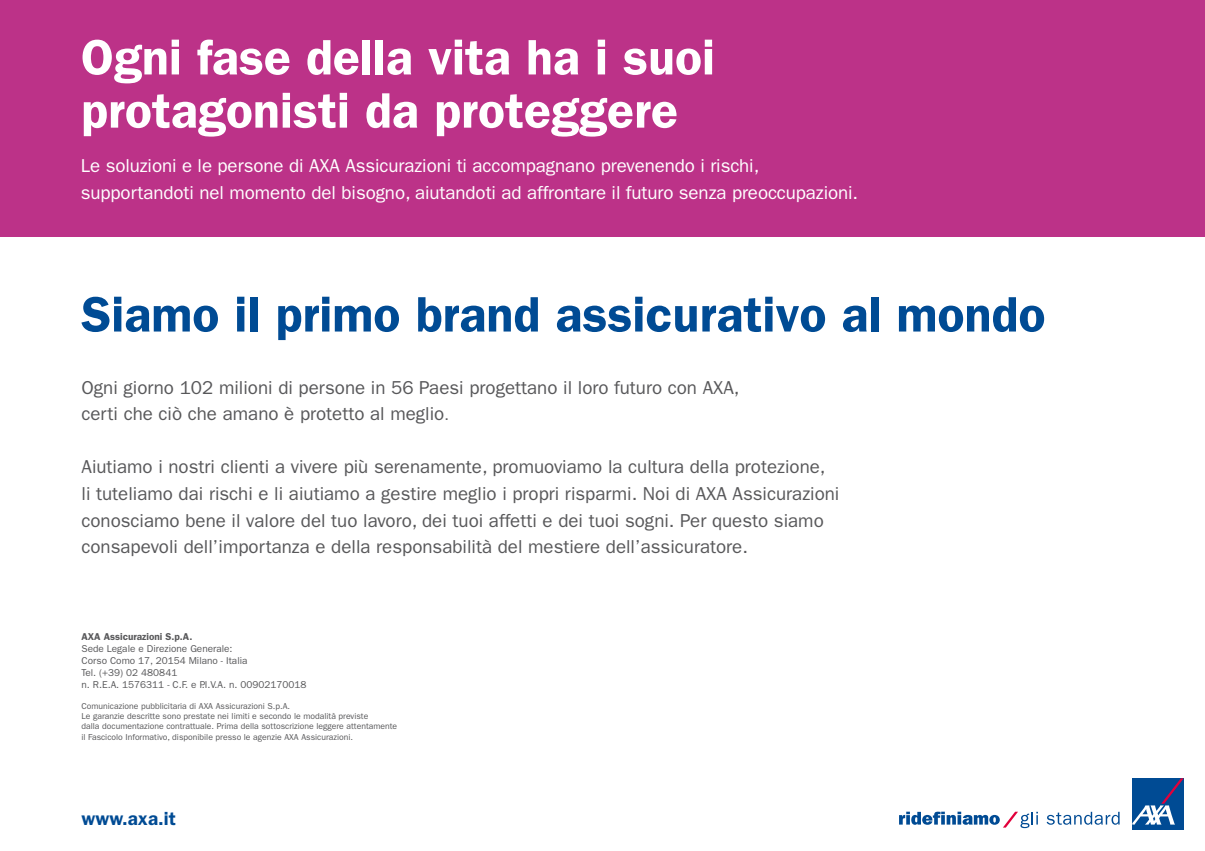
<style>
.page{position:relative;width:1205px;height:851px;background:#fff}
.page>*{position:absolute;margin:0;border:0;box-sizing:border-box;transform-origin:0 0}
.t1{font:600 50px/53.1px "ITC Franklin Gothic Std";color:#fff}
.t2{font:600 50px "ITC Franklin Gothic Std";color:#004b94}
.t3{font:18.75px/26.6px "ITC Franklin Gothic Std";color:#58585a}
.t4{font:18.75px/26.6px "ITC Franklin Gothic Std";letter-spacing:-.005em;color:#fff}
.t5{font:600 18.75px "ITC Franklin Gothic Std";color:#004b94}
.t6{font:10px/12px "ITC Franklin Gothic Std";color:#58585a}
.t7{font:600 10px "ITC Franklin Gothic Std";color:#58585a}
.t8{font:8.62px/10.4px "ITC Franklin Gothic Std";color:#58585a}
.s1{font-size:15px}
</style>
<div class="page">
<div style="left:0;top:0;width:1205px;height:237px;background:#bc3288"></div>
<svg style="left:1046px;top:811px;width:73px;height:13px"></svg>
<div style="left:1132px;top:778px;width:51px;height:51px;background:#004b94"></div>
<svg style="left:1132px;top:778px;width:51px;height:46px"></svg>
<svg style="left:899px;top:811px;width:139px;height:17px"></svg>
<h1 class="t1" style="left:81px;top:31px;width:636px">Ogni fase della vita ha i suoi protagonisti da proteggere</h1>
<p class="t4" style="left:81px;top:152px;width:779px">Le soluzioni e le persone di AXA Assicurazioni ti accompagnano prevenendo i rischi, supportandoti nel momento del bisogno, aiutandoti ad affrontare il futuro senza preoccupazioni.</p>
<h1 class="t2" style="left:81px;top:285px;width:966px">Siamo il primo brand assicurativo al mondo</h1>
<p class="t3" style="left:81px;top:374px;width:659px">Ogni giorno 102 milioni di persone in 56 Paesi progettano il loro futuro con AXA, certi che ciò che amano è protetto al meglio<span class="s1">.</span></p>
<p class="t3" style="left:81px;top:453px;width:759px">Aiutiamo i nostri clienti a vivere più serenamente, promuoviamo la cultura della protezione,<br>li tuteliamo dai rischi e li aiutiamo a gestire meglio i propri risparmi. Noi di AXA Assicurazioni conosciamo bene il valore del tuo lavoro, dei tuoi affetti e dei tuoi sogni. Per questo siamo consapevoli dell’importanza e della responsabilità del mestiere dell’assicuratore.</p>
<p class="t7" style="left:81px;top:630px;width:112px">AXA Assicurazioni S.p.A.</p>
<p class="t6" style="left:81px;top:642px;width:226px">Sede Legale e Direzione Generale:<br>Corso Como 17, 20154 Milano - Italia<br>Tel. (+39) 02 480841<br>n. R.E.A. 1576311 - C.F. e P.I.V.A. n. 00902170018</p>
<p class="t8" style="left:81px;top:700px;width:317px">Comunicazione pubblicitaria di AXA Assicurazioni S.p.A.<br>Le garanzie descritte sono prestate nei limiti e secondo le modalità previste<br>dalla documentazione contrattuale. Prima della sottoscrizione leggere attentamente il Fascicolo Informativo, disponibile presso le agenzie AXA Assicurazioni.</p>
<p class="t5" style="left:81px;top:807px;width:96px">www.axa.it</p>
</div>
